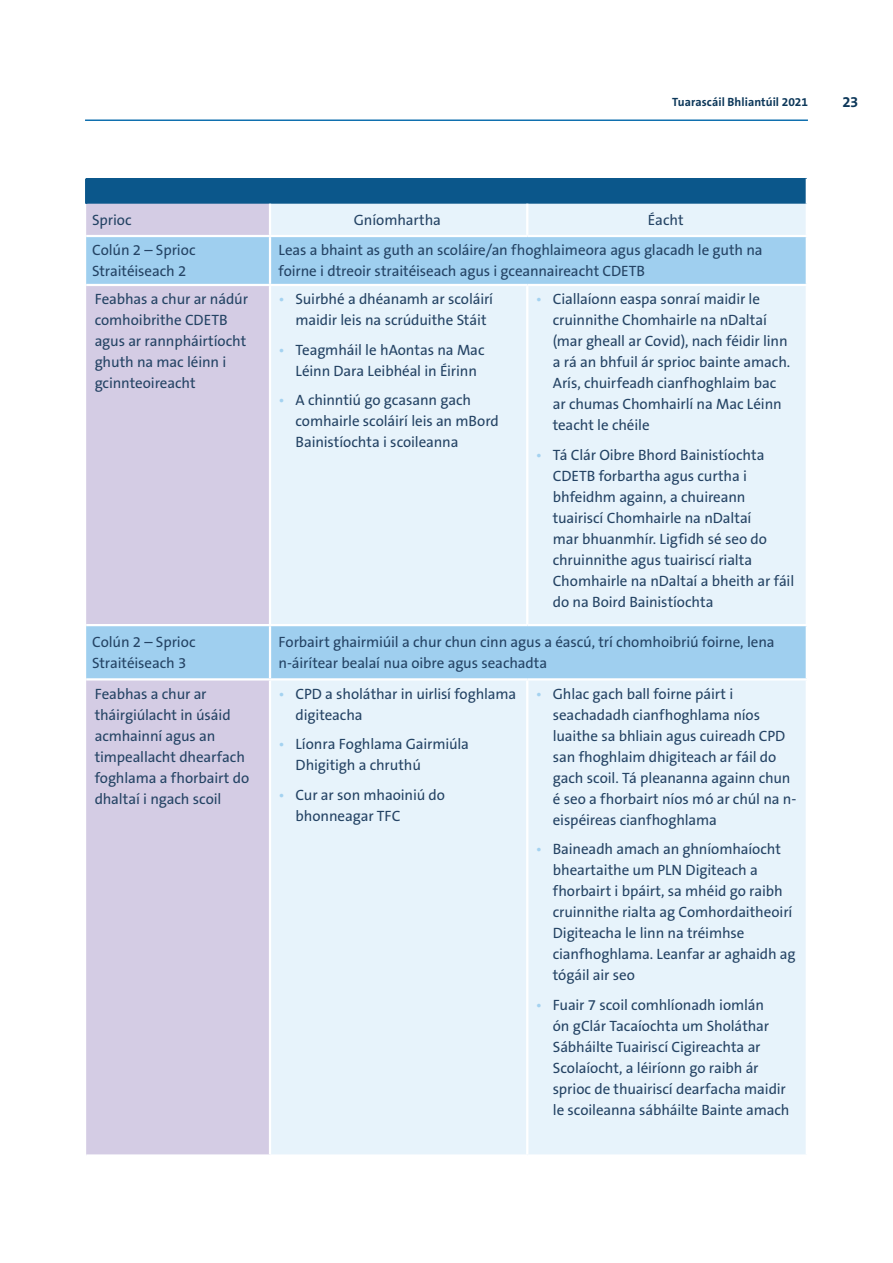
<style>
.page{position:relative;width:893px;height:1263px;background:#fff}
.page>*{position:absolute;margin:0;border:0;box-sizing:border-box;transform-origin:0 0}
.Table_Text{font:15px/21px "The Sans B5 Plain";letter-spacing:-.01em;color:#244364}
.Body_Text{font:15px/21px "The Sans B5 Plain";letter-spacing:-.01em;color:#244364}
.t1{font:700 15px "The Sans B7";color:#0c3759}
.t2{font:700 12px "The Sans B7";letter-spacing:.005em;color:#0c3759}
.s1{color:#a4d2f0}
</style>
<div class="page">
<div style="left:86px;top:179px;width:721px;height:25px;background:#0b578b"></div>
<div style="left:86px;top:204px;width:183px;height:950px;background:#d4cce4"></div>
<div style="left:271px;top:204px;width:535px;height:950px;background:#e7f3fb"></div>
<svg style="left:86px;top:237px;width:720px;height:441px;background:#d3e3f3"></svg>
<hr style="left:806px;top:179px;width:2px;height:25px;background:#fff">
<hr style="left:85px;top:179px;width:2px;height:25px;background:#0b578b">
<hr style="left:526px;top:204px;width:2px;height:31px;background:#fff">
<hr style="left:269px;top:286px;width:2px;height:338px;background:#fff">
<hr style="left:526px;top:286px;width:2px;height:338px;background:#fff">
<hr style="left:526px;top:680px;width:2px;height:474px;background:#fff">
<hr style="left:86px;top:235px;width:184px;height:2px;background:#fff">
<hr style="left:86px;top:624px;width:184px;height:2px;background:#fff">
<hr style="left:270px;top:235px;width:257px;height:2px;background:#fff">
<hr style="left:527px;top:235px;width:281px;height:2px;background:#fff">
<hr style="left:270px;top:624px;width:257px;height:2px;background:#fff">
<hr style="left:527px;top:624px;width:281px;height:2px;background:#fff">
<hr style="left:269px;top:237px;width:2px;height:47px;background:#fff">
<hr style="left:269px;top:626px;width:2px;height:52px;background:#fff">
<hr style="left:86px;top:284px;width:184px;height:2px;background:#fff">
<hr style="left:86px;top:678px;width:184px;height:2px;background:#fff">
<hr style="left:270px;top:284px;width:257px;height:2px;background:#fff">
<hr style="left:527px;top:284px;width:281px;height:2px;background:#fff">
<hr style="left:270px;top:678px;width:257px;height:2px;background:#fff">
<hr style="left:527px;top:678px;width:281px;height:2px;background:#fff">
<hr style="left:85px;top:119px;width:723px;height:2px;background:#1070af">
<p class="t2" style="left:672px;top:96px;width:137px">Tuarascáil Bhliantúil 2021</p>
<p class="t1" style="left:842px;top:94px;width:18px">23</p>
<p class="Table_Text" style="left:92px;top:210px;width:41px">Sprioc</p>
<p class="Table_Text" style="left:354px;top:210px;width:89px">Gníomhartha</p>
<p class="Table_Text" style="left:648px;top:210px;width:37px">Éacht</p>
<p class="Table_Text" style="left:92px;top:240px;width:105px">Colún 2 – Sprioc<br>Straitéiseach 2</p>
<p class="Table_Text" style="left:279px;top:240px;width:486px">Leas a bhaint as guth an scoláire/an fhoghlaimeora agus glacadh le guth na foirne i dtreoir straitéiseach agus i gceannaireacht CDETB</p>
<p class="Body_Text" style="left:95px;top:289px;width:155px">Feabhas a chur ar nádúr comhoibrithe CDETB agus ar rannpháirtíocht ghuth na mac léinn i gcinnteoireacht</p>
<p class="Table_Text" style="left:296px;top:289px;width:199px;text-indent:-17px"><span class="s1">•</span> Suirbhé a dhéanamh ar scoláirí maidir leis na scrúduithe Stáit</p>
<p class="Table_Text" style="left:553px;top:289px;width:239px;text-indent:-17px"><span class="s1">•</span> Ciallaíonn easpa sonraí maidir le cruinnithe Chomhairle na nDaltaí (mar gheall ar Covid), nach féidir linn a rá an bhfuil ár sprioc bainte amach.<br>Arís, chuirfeadh cianfhoghlaim bac ar chumas Chomhairlí na Mac Léinn teacht le chéile</p>
<p class="Table_Text" style="left:553px;top:445px;width:243px;text-indent:-17px"><span class="s1">•</span> Tá Clár Oibre Bhord Bainistíochta<br>CDETB forbartha agus curtha i bhfeidhm againn, a chuireann tuairiscí Chomhairle na nDaltaí<br>mar bhuanmhír. Ligfidh sé seo do chruinnithe agus tuairiscí rialta<br>Chomhairle na nDaltaí a bheith ar fáil do na Boird Bainistíochta</p>
<p class="Table_Text" style="left:296px;top:340px;width:190px;text-indent:-17px"><span class="s1">•</span> Teagmháil le hAontas na Mac<br>Léinn Dara Leibhéal in Éirinn</p>
<p class="Table_Text" style="left:296px;top:390px;width:205px;text-indent:-17px"><span class="s1">•</span> A chinntiú go gcasann gach comhairle scoláirí leis an mBord<br>Bainistíochta i scoileanna</p>
<p class="Table_Text" style="left:92px;top:632px;width:105px">Colún 2 – Sprioc<br>Straitéiseach 3</p>
<p class="Table_Text" style="left:279px;top:632px;width:498px">Forbairt ghairmiúil a chur chun cinn agus a éascú, trí chomhoibriú foirne, lena n-áirítear bealaí nua oibre agus seachadta</p>
<p class="Body_Text" style="left:95px;top:684px;width:156px">Feabhas a chur ar tháirgiúlacht in úsáid acmhainní agus an timpeallacht dhearfach foghlama a fhorbairt do dhaltaí i ngach scoil</p>
<p class="Table_Text" style="left:296px;top:684px;width:222px;text-indent:-17px"><span class="s1">•</span> CPD a sholáthar in uirlisí foghlama digiteacha</p>
<p class="Table_Text" style="left:553px;top:684px;width:245px;text-indent:-17px"><span class="s1">•</span> Ghlac gach ball foirne páirt i seachadadh cianfhoghlama níos luaithe sa bhliain agus cuireadh CPD san fhoghlaim dhigiteach ar fáil do gach scoil. Tá pleananna againn chun é seo a fhorbairt níos mó ar chúl na n&shy;eispéireas cianfhoghlama</p>
<p class="Table_Text" style="left:553px;top:839px;width:244px;text-indent:-17px"><span class="s1">•</span> Baineadh amach an ghníomhaíocht bheartaithe um PLN Digiteach a fhorbairt i bpáirt, sa mhéid go raibh cruinnithe rialta ag Comhordaitheoirí<br>Digiteacha le linn na tréimhse cianfhoghlama. Leanfar ar aghaidh ag tógáil air seo</p>
<p class="Table_Text" style="left:553px;top:995px;width:238px;text-indent:-17px"><span class="s1">•</span> Fuair 7 scoil comhlíonadh iomlán<br>ón gClár Tacaíochta um Sholáthar Sábháilte Tuairiscí Cigireachta ar Scolaíocht, a léiríonn go raibh ár sprioc de thuairiscí dearfacha maidir le scoileanna sábháilte Bainte amach</p>
<p class="Table_Text" style="left:296px;top:734px;width:175px;text-indent:-17px"><span class="s1">•</span> Líonra Foghlama Gairmiúla<br>Dhigitigh a chruthú</p>
<p class="Table_Text" style="left:296px;top:785px;width:151px;text-indent:-17px"><span class="s1">•</span> Cur ar son mhaoiniú do bhonneagar TFC</p>
</div>
